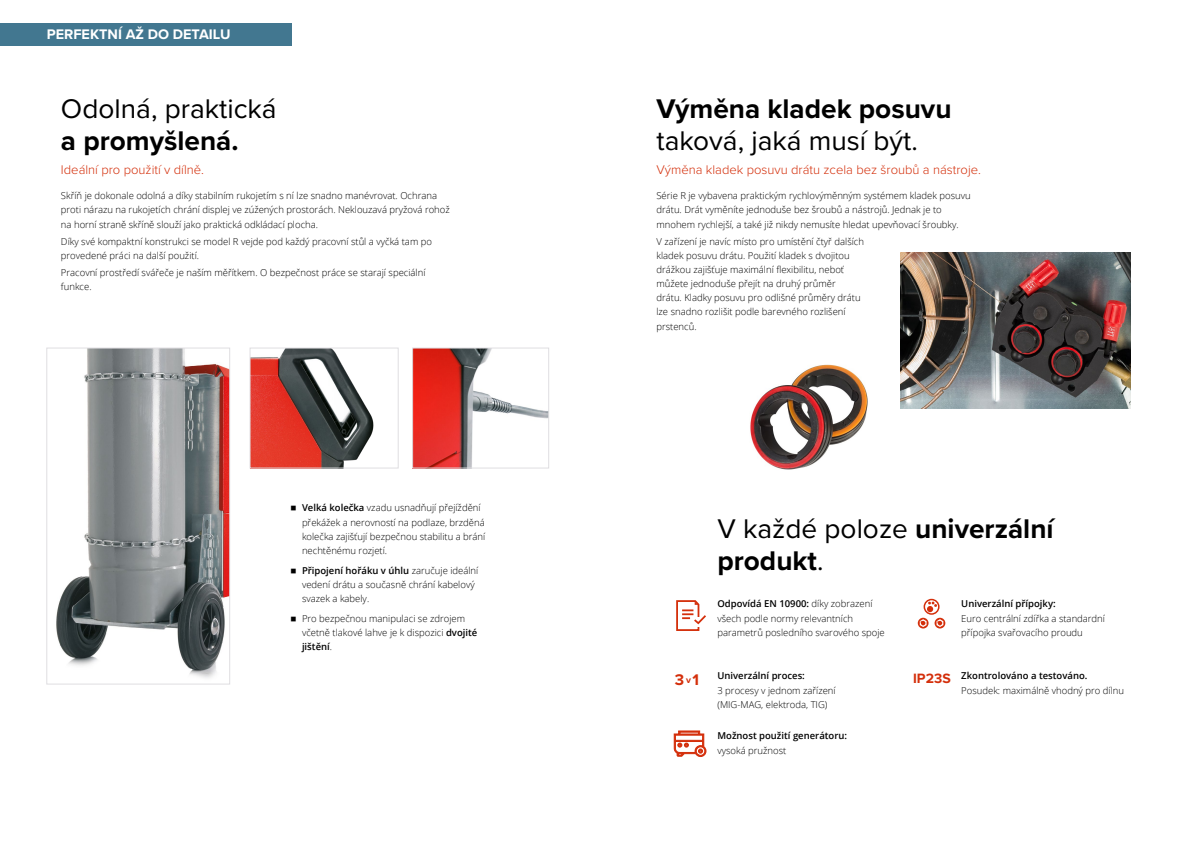
<style>
.page{position:relative;width:1191px;height:842px;background:#fff}
.page>*{position:absolute;margin:0;border:0;box-sizing:border-box;transform-origin:0 0}
.t1{font:700 28px/32px "Proxima Nova";color:#000}
.t2{font:28px "Proxima Nova";color:#000}
.t3{font:700 16px "Proxima Nova";color:#d42f0b}
.t4{font:700 14.4px "Proxima Nova";color:#fff}
.t5{font:700 14px "Proxima Nova";color:#d42f0b}
.t6{font:300 13px "Proxima Nova";color:#d42f0b}
.t7{font:300 9.5px/14.2px "Open Sans";color:#000}
.t8{font:600 9.5px "Open Sans";color:#000}
.s1{font-weight:600}
.s2{font-weight:400}
.s3{font-size:9.5px}
</style>
<div class="page">
<img style="left:750px;top:364px;width:118px;height:106px">
<img style="left:900px;top:252px;width:230px;height:156px">
<img style="left:252px;top:350px;width:122px;height:116px">
<div style="left:250px;top:348px;width:148px;height:120px;border:1px solid #dfdee1"></div>
<img style="left:414px;top:350px;width:133px;height:116px">
<div style="left:412px;top:348px;width:137px;height:120px;border:1px solid #dfdee1"></div>
<img style="left:56px;top:350px;width:172px;height:328px">
<div style="left:47px;top:348px;width:183px;height:336px;border:1px solid #dfdee1"></div>
<div style="left:0;top:23px;width:291px;height:22px;background:#427790"></div>
<div style="left:923px;top:599px;width:16px;height:16px;border:2px solid #d42f0b;border-radius:50%"></div>
<svg style="left:927px;top:601px;width:10px;height:11px"></svg>
<svg style="left:674px;top:731px;width:32px;height:26px"></svg>
<svg style="left:676px;top:600px;width:30px;height:31px"></svg>
<svg style="left:917px;top:618px;width:11px;height:10px"></svg>
<svg style="left:919px;top:619px;width:7px;height:8px"></svg>
<svg style="left:934px;top:618px;width:11px;height:10px"></svg>
<svg style="left:936px;top:619px;width:7px;height:8px"></svg>
<h3 class="t4" style="left:47px;top:23px;width:185px">PERFEKTNÍ AŽ DO DETAILU</h3>
<h1 class="t2" style="left:61px;top:88px;width:217px">Odolná, praktická</h1>
<h1 class="t1" style="left:61px;top:124px;width:179px">a promyšlená.</h1>
<h3 class="t6" style="left:61px;top:160px;width:144px">Ideální pro použití v dílně.</h3>
<p class="t7" style="left:61px;top:188px;width:390px">Skříň je dokonale odolná a díky stabilním rukojetím s ní lze snadno manévrovat. Ochrana proti nárazu na rukojetích chrání displej ve zúžených prostorách. Neklouzavá pryžová rohož na horní straně skříně slouží jako praktická odkládací plocha.</p>
<p class="t7" style="left:61px;top:234px;width:372px">Díky své kompaktní konstrukci se model R vejde pod každý pracovní stůl a vyčká tam po provedené práci na další použití.</p>
<p class="t7" style="left:61px;top:265px;width:366px">Pracovní prostředí svářeče je naším měřítkem. O bezpečnost práce se starají speciální funkce.</p>
<p class="t7" style="left:302px;top:500px;width:185px"><span class="s1">Velká kolečka</span> vzadu usnadňují přejíždění překážek a nerovností na podlaze, brzděná kolečka zajišťují bezpečnou stabilitu a brání nechtěnému rozjetí.</p>
<p class="t7" style="left:302px;top:563px;width:178px"><span class="s1">Připojení hořáku v úhlu</span> zaručuje ideální vedení drátu a současně chrání kabelový svazek a kabely.</p>
<p class="t7" style="left:302px;top:611px;width:177px">Pro bezpečnou manipulaci se zdrojem včetně tlakové lahve je k dispozici <span class="s1">dvojité jištění</span>.</p>
<h1 class="t1" style="left:656px;top:92px;width:296px">Výměna kladek posuvu</h1>
<h1 class="t2" style="left:656px;top:120px;width:263px">taková, jaká musí být.</h1>
<h3 class="t6" style="left:656px;top:160px;width:326px">Výměna kladek posuvu drátu zcela bez šroubů a nástroje.</h3>
<p class="t7" style="left:656px;top:188px;width:316px">Série R je vybavena praktickým rychlovýměnným systémem kladek posuvu drátu. Drát vyměníte jednoduše bez šroubů a nástrojů. Jednak je to mnohem rychlejší, a také již nikdy nemusíte hledat upevňovací šroubky.</p>
<p class="t7" style="left:656px;top:234px;width:209px">V zařízení je navíc místo pro umístění čtyř dalších kladek posuvu drátu. Použití kladek s dvojitou drážkou zajišťuje maximální flexibilitu, neboť můžete jednoduše přejít na druhý průměr<br>drátu. Kladky posuvu pro odlišné průměry drátu lze snadno rozlišit podle barevného rozlišení prstenců.</p>
<h1 class="t1" style="left:717px;top:512px;width:338px"><span class="s2">V každé poloze</span> univerzální produkt<span class="s2">.</span></h1>
<p class="t7" style="left:717px;top:596px;width:169px"><span class="s1">Odpovídá EN 10900:</span> díky zobrazení všech podle normy relevantních parametrů posledního svarového spoje</p>
<p class="t8" style="left:961px;top:597px;width:96px">Univerzální přípojky:</p>
<p class="t7" style="left:961px;top:611px;width:145px">Euro centrální zdířka a standardní přípojka svařovacího proudu</p>
<p class="t8" style="left:717px;top:669px;width:89px">Univerzální proces:</p>
<p class="t7" style="left:717px;top:683px;width:120px">3 procesy v jednom zařízení (MIG-MAG, elektroda, TIG)</p>
<h2 class="t3" style="left:675px;top:667px;width:26px">3<span class="s3">v</span>1</h2>
<h3 class="t5" style="left:913px;top:668px;width:39px">IP23S</h3>
<p class="t8" style="left:717px;top:729px;width:131px">Možnost použití generátoru:</p>
<p class="t7" style="left:717px;top:743px;width:70px">vysoká pružnost</p>
<p class="t8" style="left:961px;top:669px;width:128px">Zkontrolováno a testováno.</p>
<p class="t7" style="left:961px;top:683px;width:164px">Posudek: maximálně vhodný pro dílnu</p>
</div>
